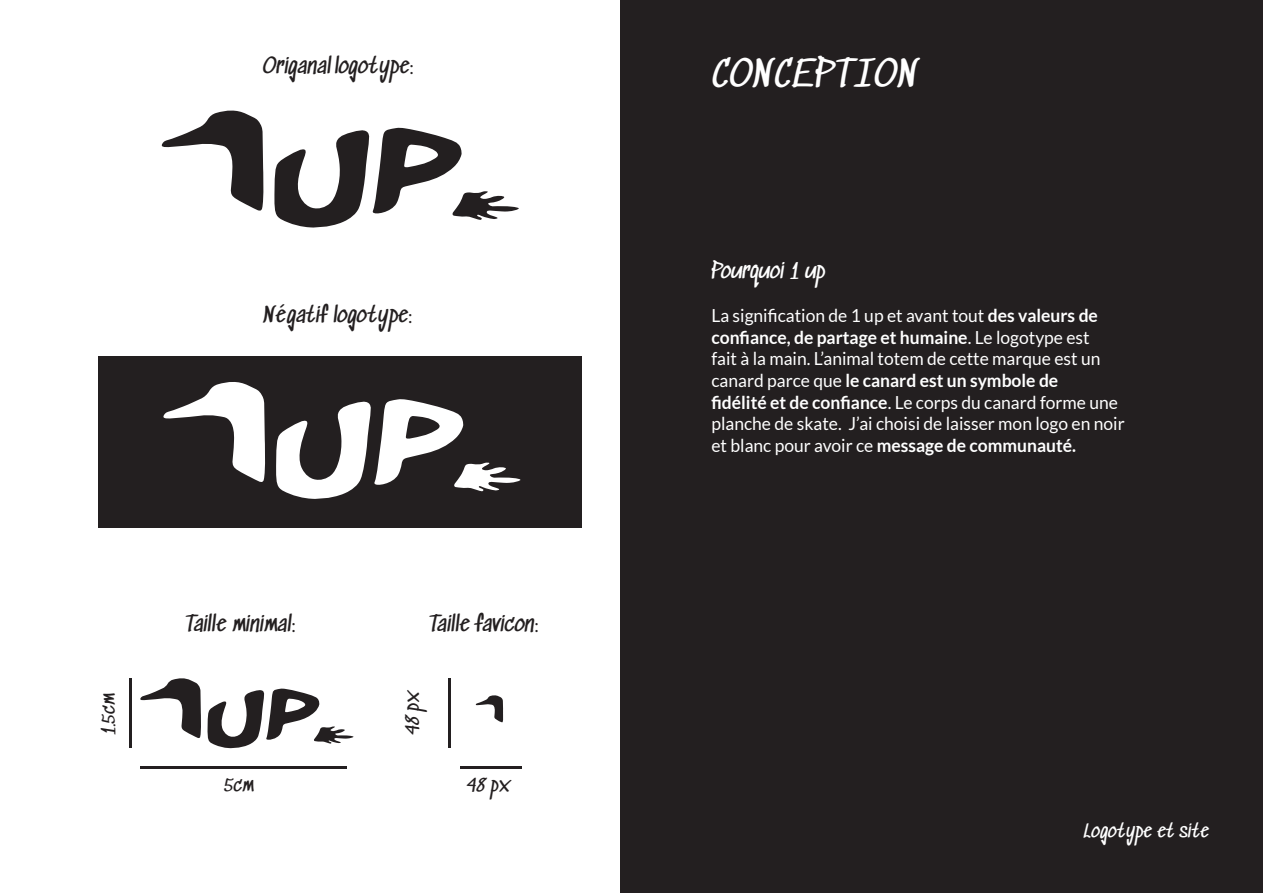
<style>
.page{position:relative;width:1263px;height:893px;background:#fff}
.page>*{position:absolute;margin:0;border:0;box-sizing:border-box;transform-origin:0 0}
.t1{font:36px "Sedgwick Ave";color:#fff}
.t2{font:21px "Sedgwick Ave";color:#231f20}
.t3{font:21px "Sedgwick Ave";color:#fff}
.t4{font:18px/21.6px "Lato";color:#fff}
.t5{font:700 18px "Lato";color:#fff}
.t6{font:18px "Sedgwick Ave";color:#231f20}
.t7{font:18px "Sedgwick Ave";color:#fff}
.s1{font-family:"Lato";font-size:18px}
.s2{font-weight:700}
.s3{font-weight:400}
</style>
<div class="page">
<div style="left:621px;top:0;width:642px;height:893px;background:#231f20"></div>
<svg style="left:161px;top:110px;width:103px;height:101px"></svg>
<svg style="left:274px;top:128px;width:245px;height:100px"></svg>
<div style="left:98px;top:356px;width:484px;height:171px;background:#231f20"></div>
<svg style="left:163px;top:382px;width:102px;height:100px"></svg>
<svg style="left:276px;top:399px;width:244px;height:100px"></svg>
<svg style="left:476px;top:695px;width:27px;height:27px"></svg>
<svg style="left:140px;top:678px;width:61px;height:60px"></svg>
<svg style="left:207px;top:688px;width:146px;height:61px"></svg>
<hr style="left:140px;top:767px;width:207px;height:2px;background:#231f20">
<hr style="left:461px;top:767px;width:61px;height:2px;background:#231f20">
<hr style="left:129px;top:678px;width:2px;height:70px;background:#231f20">
<hr style="left:448px;top:678px;width:3px;height:70px;background:#231f20">
<p class="t2" style="left:263px;top:54px;width:153px">Origanal logotype<span class="s1">:</span></p>
<p class="t2" style="left:263px;top:303px;width:151px">Négatif logotype<span class="s1">:</span></p>
<p class="t6" style="left:99px;top:735px;width:43px;rotate:-90deg">1.5cm</p>
<p class="t2" style="left:186px;top:612px;width:112px">Taille minimal<span class="s1">:</span></p>
<p class="t2" style="left:429px;top:612px;width:111px">Taille favicon<span class="s1">:</span></p>
<p class="t6" style="left:403px;top:735px;width:46px;rotate:-90deg">48 px</p>
<p class="t6" style="left:224px;top:775px;width:32px">5cm</p>
<p class="t6" style="left:466px;top:775px;width:45px">48 px</p>
<p class="t1" style="left:711px;top:54px;width:209px">CONCEPTION</p>
<p class="t3" style="left:711px;top:260px;width:115px">Pourquoi 1 up</p>
<p class="t4" style="left:711px;top:305px;width:388px">La signification de 1 up et avant tout <span class="s2">des valeurs de confiance, de partage et humaine</span>. Le logotype est</p>
<p class="t4" style="left:711px;top:348px;width:391px">fait à la main. L’animal totem de cette marque est un</p>
<p class="t5" style="left:711px;top:370px;width:348px"><span class="s3">canard parce que</span> le canard est un symbole de</p>
<p class="t4" style="left:711px;top:391px;width:415px"><span class="s2">fidélité et de confiance</span>. Le corps du canard forme une planche de skate. J’ai choisi de laisser mon logo en noir et blanc pour avoir ce <span class="s2">message de communauté.</span></p>
<p class="t7" style="left:1083px;top:822px;width:127px">Logotype et site</p>
</div>
